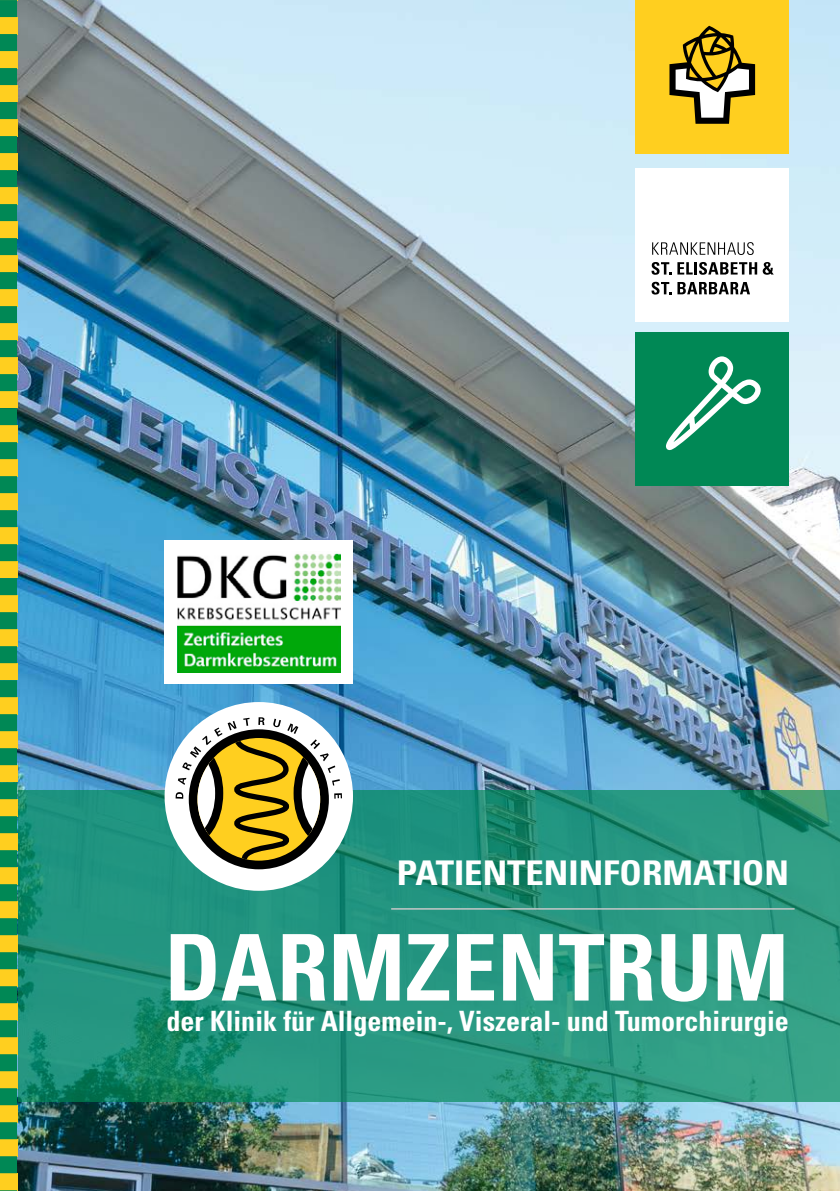
<style>
.page{position:relative;width:840px;height:1191px;background:#fff}
.page>*{position:absolute;margin:0;border:0;box-sizing:border-box;transform-origin:0 0}
.t1{font:700 condensed 92px "Univers LT Std";color:#fff}
.t2{font:700 condensed 34px "Univers LT Std";color:#fff;scale:1.08 1}
.t3{font:700 condensed 28px "Univers LT Std";color:#fff}
</style>
<div class="page">
<img style="left:17px;top:0;width:822px;height:1191px">
<div style="left:635px;top:332px;width:153px;height:153px;background:#085"></div>
<svg style="left:666px;top:356px;width:94px;height:94px"></svg>
<div style="left:635px;top:168px;width:153px;height:153px;background:#fff"></div>
<svg style="left:652px;top:242px;width:101px;height:13px"></svg>
<svg style="left:651px;top:262px;width:20px;height:13px"></svg>
<svg style="left:677px;top:262px;width:79px;height:13px"></svg>
<svg style="left:762px;top:262px;width:11px;height:13px"></svg>
<svg style="left:651px;top:282px;width:20px;height:12px"></svg>
<svg style="left:677px;top:282px;width:72px;height:12px"></svg>
<div style="left:635px;top:0;width:153px;height:153px;background:#ffcf1f"></div>
<svg style="left:669px;top:26px;width:85px;height:98px"></svg>
<svg style="left:19px;top:789px;width:820px;height:312px;background:#25947d"></svg>
<hr style="left:391px;top:908px;width:403px;height:1px;background:#c6c7c8">
<svg style="left:0;top:0;width:17px;height:1191px;background:#7fab3a"></svg>
<div style="left:164px;top:540px;width:189px;height:143px;background:#fff"></div>
<img style="left:177px;top:553px;width:163px;height:119px">
<div style="left:164px;top:702px;width:189px;height:188px;background:#fff;border-radius:50%"></div>
<div style="left:189px;top:729px;width:140px;height:140px;border:9px solid #000;border-radius:50%"></div>
<svg style="left:175px;top:717px;width:167px;height:143px"></svg>
<p class="t2" style="left:396px;top:852px;width:364px">PATIENTENINFORMATION</p>
<h1 class="t1" style="left:164px;top:911px;width:625px">DARMZENTRUM</h1>
<p class="t3" style="left:166px;top:1003px;width:623px">der Klinik für Allgemein-, Viszeral- und Tumorchirurgie</p>
</div>
